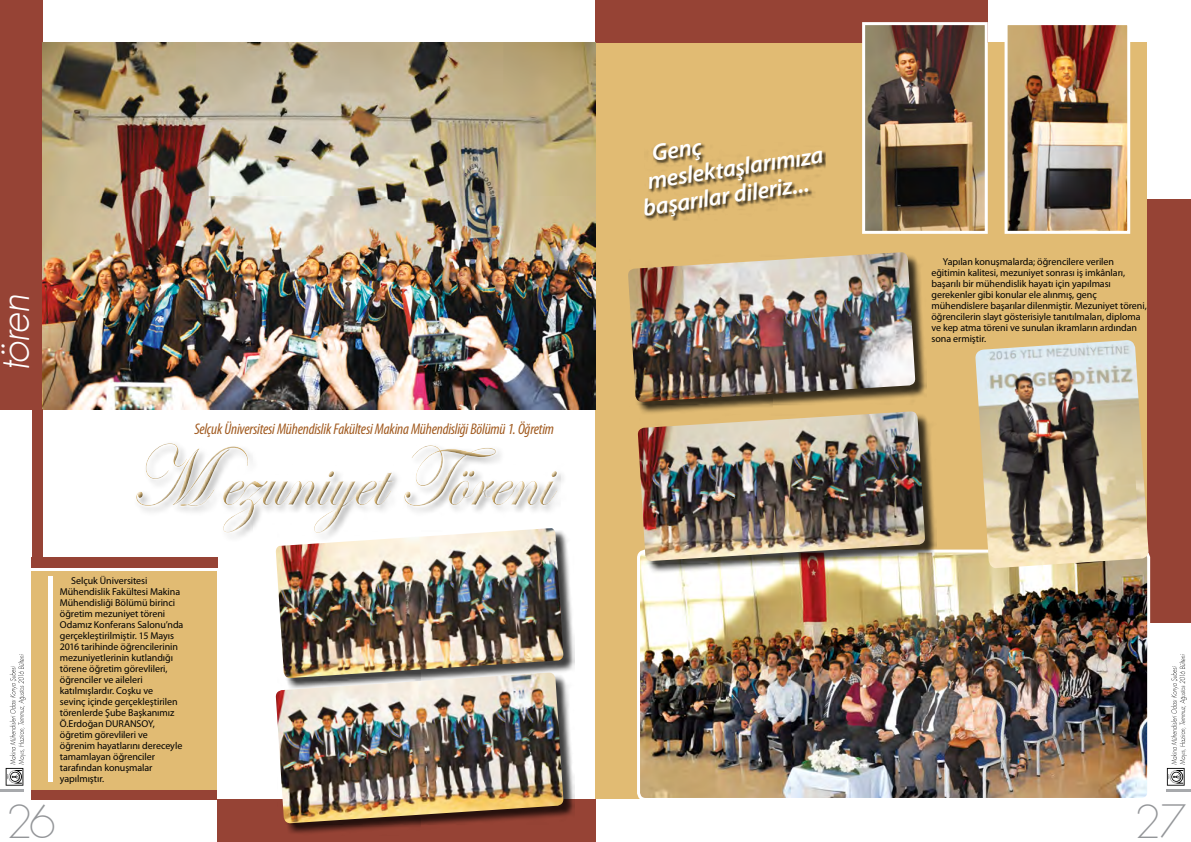
<style>
.page{position:relative;width:1191px;height:842px;background:#fff}
.page>*{position:absolute;margin:0;border:0;box-sizing:border-box;transform-origin:0 0}
.t1{font:87.7px "Edwardian Script ITC";letter-spacing:-.005em;color:#e1bb73;scale:.9 1}
.t2{font:300 44px "Futura T Extra";color:#939598}
.t3{font:italic 40px "Futura T Light";color:#fff}
.t4{font:italic 600 23.9px/26.3px "Myriad Pro";color:#fff}
.t5{font:italic condensed 15.5px "Myriad Pro";letter-spacing:-.015em;color:#a15a1f}
.t6{font:10px/11px "Myriad Pro";letter-spacing:-.005em;color:#000}
</style>
<div class="page">
<hr style="left:0;top:789px;width:23px;height:3px;background:#a7a9ac">
<hr style="left:1166px;top:789px;width:25px;height:3px;background:#a7a9ac">
<svg style="left:6px;top:654px;width:20px;height:132px"></svg>
<svg style="left:1166px;top:654px;width:21px;height:132px"></svg>
<div style="left:595px;top:43px;width:552px;height:756px;background:#e1bb73"></div>
<div style="left:595px;top:0;width:392px;height:43px;background:#964335"></div>
<div style="left:1147px;top:199px;width:44px;height:424px;background:#964335"></div>
<div style="left:629px;top:254px;width:299px;height:160px;background:#000;opacity:.75"></div>
<img style="left:628px;top:252px;width:287px;height:150px">
<img style="left:1008px;top:26px;width:118px;height:204px">
<div style="left:1004px;top:22px;width:126px;height:212px;border:3px solid #fff"></div>
<img style="left:866px;top:26px;width:117px;height:204px">
<div style="left:862px;top:22px;width:125px;height:212px;border:3px solid #fff"></div>
<img style="left:641px;top:554px;width:505px;height:243px">
<div style="left:637px;top:550px;width:513px;height:251px;border:3px solid #fff;border-radius:7px"></div>
<div style="left:644px;top:143px;width:182px;height:78px;background:#000;opacity:.75"></div>
<img style="left:975px;top:340px;width:173px;height:228px">
<div style="left:639px;top:413px;width:298px;height:160px;background:#000;opacity:.75"></div>
<img style="left:637px;top:411px;width:288px;height:150px">
<div style="left:0;top:0;width:43px;height:410px;background:#964335"></div>
<div style="left:217px;top:799px;width:378px;height:43px;background:#964335"></div>
<img style="left:43px;top:43px;width:552px;height:367px">
<div style="left:277px;top:530px;width:298px;height:161px;background:#000;opacity:.75"></div>
<img style="left:276px;top:543px;width:287px;height:130px">
<div style="left:277px;top:674px;width:298px;height:162px;background:#000;opacity:.75"></div>
<img style="left:275px;top:673px;width:289px;height:151px">
<div style="left:134px;top:441px;width:433px;height:102px;background:#000;opacity:.35"></div>
<svg style="left:134px;top:441px;width:428px;height:93px"></svg>
<div style="left:32px;top:571px;width:185px;height:228px;background:#e1bb73"></div>
<div style="left:31px;top:557px;width:186px;height:11px;background:#964335"></div>
<div style="left:32px;top:409px;width:11px;height:157px;background:#964335"></div>
<div style="left:32px;top:790px;width:185px;height:9px;background:#964335"></div>
<div style="left:48px;top:576px;width:5px;height:206px;background:#fff"></div>
<p class="t3" style="left:-12px;top:371px;width:78px;rotate:-90deg">tören</p>
<p class="t5" style="left:194px;top:419px;width:361px">Selçuk Üniversitesi Mühendislik Fakültesi Makina Mühendisliği Bölümü 1. Öğretim</p>
<h1 class="t1" style="left:129px;top:429px;width:469px">M ezuniyet Töreni</h1>
<p class="t6" style="left:60px;top:575px;width:125px;text-indent:11px">Selçuk Üniversitesi<br>Mühendislik Fakültesi Makina<br>Mühendisliği Bölümü birinci öğretim mezuniyet töreni<br>Odamız Konferans Salonu’nda gerçekleştirilmiştir. 15 Mayıs<br>2016 tarihinde öğrencilerinin mezuniyetlerinin kutlandığı törene öğretim görevlileri, öğrenciler ve aileleri katılmışlardır. Coşku ve<br>sevinç içinde gerçekleştirilen törenlerde Şube Başkanımız<br>Ö.Erdoğan DURANSOY, öğretim görevlileri ve öğrenim hayatlarını dereceyle tamamlayan öğrenciler tarafından konuşmalar yapılmıştır.</p>
<p class="t4" style="left:650px;top:140px;width:51px;rotate:-9deg">Genç</p>
<p class="t4" style="left:637px;top:169px;width:188px;text-indent:9px;rotate:-9deg">meslektaşlarımıza başarılar dileriz...</p>
<p class="t6" style="left:931px;top:256px;width:217px;text-indent:11px">Yapılan konuşmalarda; öğrencilere verilen eğitimin kalitesi, mezuniyet sonrası iş imkânları, başarılı bir mühendislik hayatı için yapılması gerekenler gibi konular ele alınmış, genç mühendislere başarılar dilenmiştir. Mezuniyet töreni, öğrencilerin slayt gösterisiyle tanıtılmaları, diploma ve kep atma töreni ve sunulan ikramların ardından sona ermiştir.</p>
<h2 class="t2" style="left:6px;top:794px;width:52px">26</h2>
<h2 class="t2" style="left:1134px;top:794px;width:54px">27</h2>
</div>
